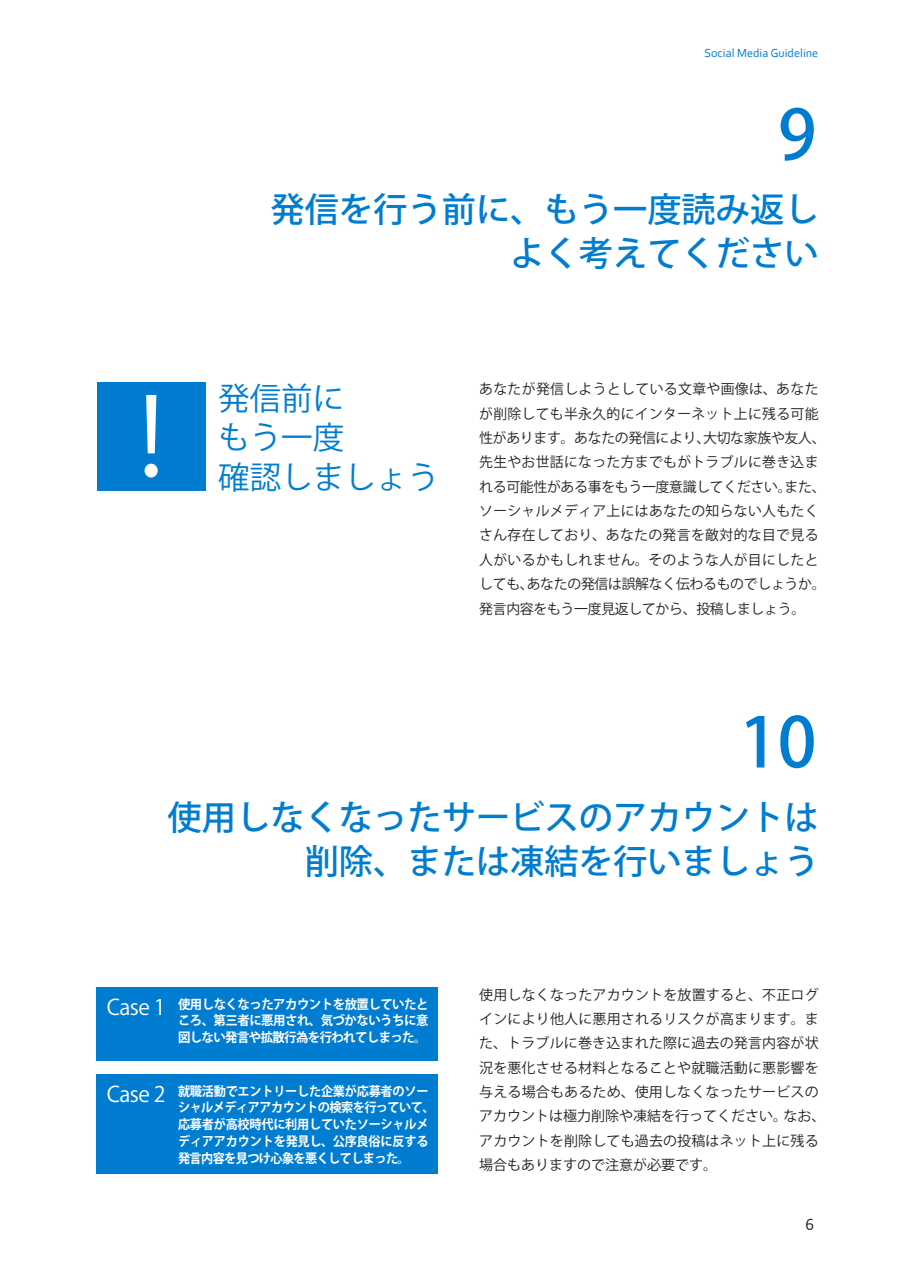
<style>
.page{position:relative;width:903px;height:1275px;background:#fff}
.page>*{position:absolute;margin:0;border:0;box-sizing:border-box;transform-origin:0 0}
.t1{font:500 68.6px "Koz Go Pr 6 N";color:#007dd0}
.t2{font:500 34.3px/44.1px "Koz Go Pr 6 N";color:#007dd0;text-align:right}
.t3{font:31.5px/39.4px "Koz Go Pr 6 N";color:#007dd0}
.t4{font:21.35px "Koz Go Std Bold 90 ms RKSJ H";letter-spacing:-.025em;color:#fff}
.t5{font:16.8px "Corbel";color:#231f20}
.t6{font:14px/24.3px "Koz Go Pr 6 N";letter-spacing:.01em;color:#231f20}
.t7{font:700 12.95px/16.8px "Koz Go Pr 6 N";letter-spacing:-.02em;color:#fff;scale:.94 1}
.t8{font:700 12.95px/16.8px "Koz Go Pr 6 N";letter-spacing:-.04em;color:#fff;text-align:justify;scale:.96 1}
.t9{font:12.25px "Corbel";color:#007dd0}
</style>
<div class="page">
<div style="left:97px;top:987px;width:341px;height:74px;background:#007dd0"></div>
<div style="left:97px;top:1074px;width:341px;height:100px;background:#007dd0"></div>
<div style="left:97px;top:382px;width:109px;height:109px;background:#007dd0"></div>
<svg style="left:145px;top:395px;width:13px;height:82px"></svg>
<p class="t9" style="left:704px;top:45px;width:115px">Social Media Guideline</p>
<h1 class="t1" style="left:778px;top:96px;width:40px">9</h1>
<h2 class="t2" style="left:270px;top:188px;width:550px">発信を行う前に、もう一度読み返しよく考えてください</h2>
<h3 class="t3" style="left:218px;top:379px;width:222px">発信前に<br>もう一度<br>確認しましょう</h3>
<p class="t6" style="left:479px;top:377px;width:348px">あなたが発信しようとしている文章や画像は、あなたが削除しても半永久的にインターネット上に残る可能性があります。あなたの発信により、大切な家族や友人、先生やお世話になった方までもがトラブルに巻き込まれる可能性がある事をもう一度意識してください。また、ソーシャルメディア上にはあなたの知らない人もたくさん存在しており、あなたの発言を敵対的な目で見る人がいるかもしれません。そのような人が目にしたとしても、あなたの発信は誤解なく伝わるものでしょうか。発言内容をもう一度見返してから、投稿しましょう。</p>
<h1 class="t1" style="left:739px;top:704px;width:79px">10</h1>
<h2 class="t2" style="left:168px;top:796px;width:652px">使用しなくなったサービスのアカウントは削除、または凍結を行いましょう</h2>
<h3 class="t4" style="left:107px;top:995px;width:60px">Case 1</h3>
<p class="t8" style="left:178px;top:996px;width:262px">使用しなくなったアカウントを放置していたところ、第三者に悪用され、気づかないうちに意図しない発言や拡散行為を行われてしまった。</p>
<h3 class="t4" style="left:107px;top:1082px;width:60px">Case 2</h3>
<p class="t7" style="left:178px;top:1083px;width:274px">就職活動でエントリーした企業が応募者のソーシャルメディアアカウントの検索を行っていて、応募者が高校時代に利用していたソーシャルメディアアカウントを発見し、公序良俗に反する発言内容を見つけ心象を悪くしてしまった。</p>
<p class="t6" style="left:479px;top:982px;width:348px">使用しなくなったアカウントを放置すると、不正ログインにより他人に悪用されるリスクが高まります。また、トラブルに巻き込まれた際に過去の発言内容が状況を悪化させる材料となることや就職活動に悪影響を与える場合もあるため、使用しなくなったサービスのアカウントは極力削除や凍結を行ってください。なお、アカウントを削除しても過去の投稿はネット上に残る場合もありますので注意が必要です。</p>
<p class="t5" style="left:805px;top:1214px;width:10px">6</p>
</div>
